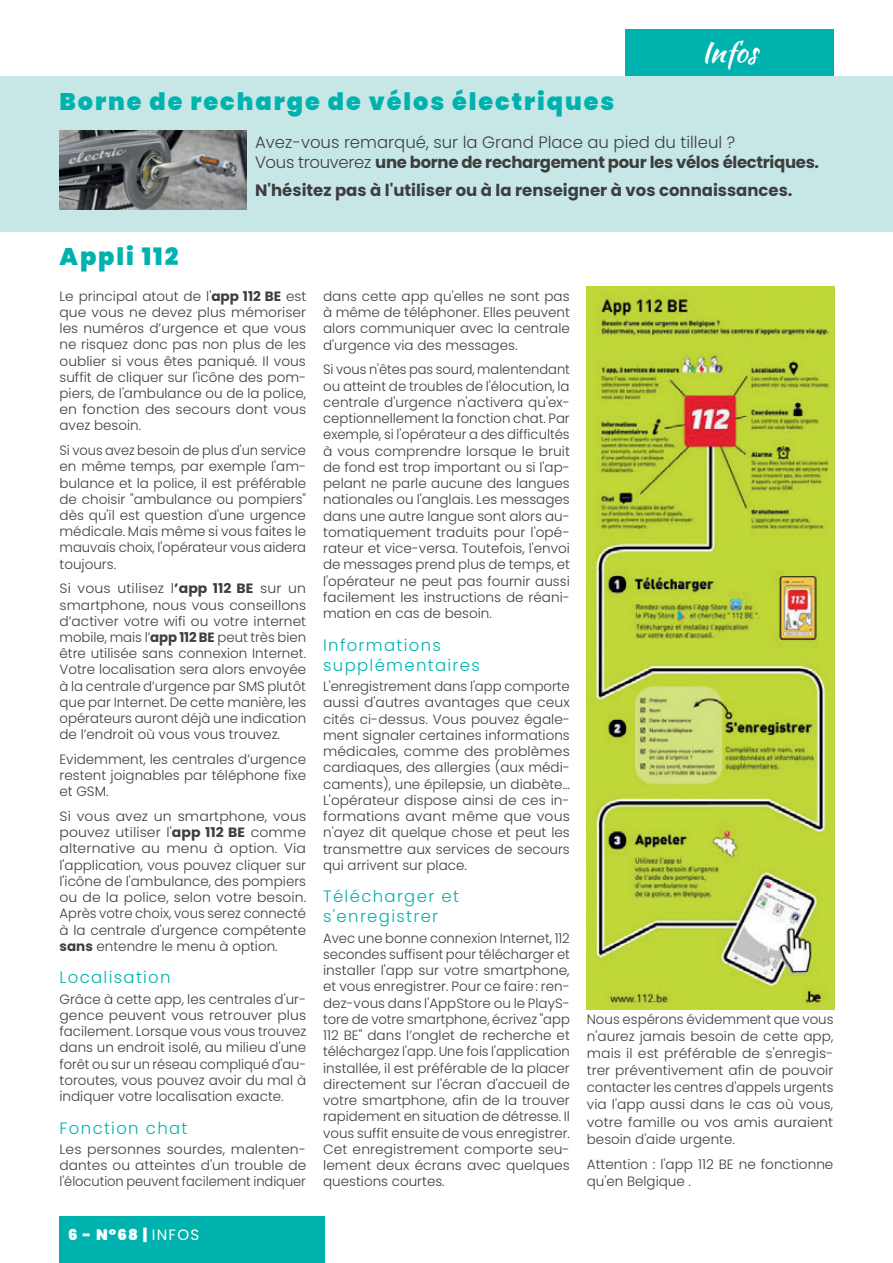
<style>
.page{position:relative;width:893px;height:1263px;background:#fff}
.page>*{position:absolute;margin:0;border:0;box-sizing:border-box;transform-origin:0 0}
.t1{font:28.5px "Kaushan Script";color:#fff}
.t2{font:900 24px "Poppins";letter-spacing:.08em;color:#00b2ae}
.t3{font:300 16.5px/19.8px "Poppins";color:#3e3e3f}
.t4{font:300 16.5px/19.8px "Poppins";letter-spacing:.08em;color:#00b2ae}
.t5{font:700 16.5px "Poppins";color:#3e3e3f}
.t6{font:900 15px "Poppins";color:#fff}
.t7{font:300 13.5px/16.2px "Poppins";color:#3e3e3f;text-align:justify}
.t8{font:300 13.5px/16.2px "Poppins";color:#3e3e3f;text-align:justify;scale:1.04 1}
.s1{font-weight:700}
.s2{font-weight:400}
</style>
<div class="page">
<div style="left:60px;top:1216px;width:265px;height:47px;background:#00b2ae"></div>
<div style="left:625px;top:29px;width:208px;height:48px;background:#00b2ae"></div>
<img style="left:586px;top:287px;width:248px;height:722px">
<div style="left:0;top:77px;width:893px;height:155px;background:#c7e7e7"></div>
<img style="left:60px;top:131px;width:187px;height:78px">
<h1 class="t1" style="left:701px;top:31px;width:57px">Infos</h1>
<h2 class="t2" style="left:60px;top:88px;width:556px">Borne de recharge de vélos électriques</h2>
<p class="t3" style="left:255px;top:133px;width:566px">Avez-vous remarqué, sur la Grand Place au pied du tilleul ?<br>Vous trouverez <span class="s1">une borne de rechargement pour les vélos électriques.</span></p>
<p class="t5" style="left:255px;top:181px;width:539px">N'hésitez pas à l'utiliser ou à la renseigner à vos connaissances.</p>
<h2 class="t2" style="left:60px;top:243px;width:120px">Appli 112</h2>
<p class="t7" style="left:60px;top:288px;width:248px">Le principal atout de l'<span class="s1">app 112 BE</span> est que vous ne devez plus mémoriser les numéros d’urgence et que vous ne risquez donc pas non plus de les oublier si vous êtes paniqué. Il vous suffit de cliquer sur l'icône des pom&shy;piers, de l'ambulance ou de la police, en fonction des secours dont vous avez besoin.</p>
<p class="t7" style="left:60px;top:442px;width:248px">Si vous avez besoin de plus d'un service en même temps, par exemple l'am&shy;bulance et la police, il est préférable de choisir "ambulance ou pompiers" dès qu'il est question d'une urgence médicale. Mais même si vous faites le mauvais choix, l'opérateur vous aidera toujours.</p>
<p class="t8" style="left:60px;top:581px;width:239px">Si vous utilisez l<span class="s1">’app 112 BE</span> sur un smartphone, nous vous conseillons d’activer votre wifi ou votre internet mobile, mais l’<span class="s1">app 112 BE</span> peut très bien être utilisée sans connexion Internet.<br>Votre localisation sera alors envoyée à la centrale d’urgence par SMS plutôt que par Internet. De cette manière, les opérateurs auront déjà une indication de l’endroit où vous vous trouvez.</p>
<p class="t7" style="left:60px;top:751px;width:248px">Evidemment, les centrales d’urgence restent joignables par téléphone fixe et GSM.</p>
<p class="t8" style="left:60px;top:808px;width:239px">Si vous avez un smartphone, vous pouvez utiliser l'<span class="s1">app 112 BE</span> comme alternative au menu à option. Via l'application, vous pouvez cliquer sur l'icône de l'ambulance, des pompiers ou de la police, selon votre besoin.<br>Après votre choix, vous serez connecté à la centrale d'urgence compétente <span class="s1">sans</span> entendre le menu à option.</p>
<p class="t4" style="left:60px;top:968px;width:113px">Localisation</p>
<p class="t7" style="left:60px;top:991px;width:248px">Grâce à cette app, les centrales d'ur&shy;gence peuvent vous retrouver plus facilement. Lorsque vous vous trouvez dans un endroit isolé, au milieu d'une forêt ou sur un réseau compliqué d'au&shy;toroutes, vous pouvez avoir du mal à indiquer votre localisation exacte.</p>
<p class="t4" style="left:60px;top:1118px;width:129px">Fonction chat</p>
<p class="t8" style="left:60px;top:1141px;width:239px">Les personnes sourdes, malenten&shy;dantes ou atteintes d'un trouble de l'élocution peuvent facilement indiquer</p>
<p class="t6" style="left:68px;top:1226px;width:133px">6 - N°68 | <span class="s2">INFOS</span></p>
<p class="t7" style="left:323px;top:288px;width:248px">dans cette app qu'elles ne sont pas à même de téléphoner. Elles peuvent alors communiquer avec la centrale d'urgence via des messages.</p>
<p class="t7" style="left:323px;top:361px;width:248px">Si vous n'êtes pas sourd, malentendant ou atteint de troubles de l'élocution, la centrale d'urgence n'activera qu'ex&shy;ceptionnellement la fonction chat. Par exemple, si l'opérateur a des difficultés à vous comprendre lorsque le bruit de fond est trop important ou si l'ap&shy;pelant ne parle aucune des langues nationales ou l'anglais. Les messages dans une autre langue sont alors au&shy;tomatiquement traduits pour l'opé&shy;rateur et vice-versa. Toutefois, l'envoi de messages prend plus de temps, et l'opérateur ne peut pas fournir aussi facilement les instructions de réani&shy;mation en cas de besoin.</p>
<p class="t4" style="left:323px;top:635px;width:158px">Informations supplémentaires</p>
<p class="t7" style="left:323px;top:678px;width:248px">L'enregistrement dans l'app comporte aussi d'autres avantages que ceux cités ci-dessus. Vous pouvez égale&shy;ment signaler certaines informations médicales, comme des problèmes cardiaques, des allergies (aux médi&shy;caments), une épilepsie, un diabète… L'opérateur dispose ainsi de ces in&shy;formations avant même que vous n'ayez dit quelque chose et peut les transmettre aux services de secours qui arrivent sur place.</p>
<p class="t4" style="left:323px;top:887px;width:137px">Télécharger et s'enregistrer</p>
<p class="t7" style="left:323px;top:930px;width:248px">Avec une bonne connexion Internet, 112 secondes suffisent pour télécharger et installer l'app sur votre smartphone, et vous enregistrer. Pour ce faire: ren&shy;dez-vous dans l'AppStore ou le PlayS&shy;tore de votre smartphone, écrivez "app 112 BE" dans l’onglet de recherche et téléchargez l'app. Une fois l'application installée, il est préférable de la placer directement sur l'écran d'accueil de votre smartphone, afin de la trouver rapidement en situation de détresse. Il vous suffit ensuite de vous enregistrer.<br>Cet enregistrement comporte seu&shy;lement deux écrans avec quelques questions courtes.</p>
<p class="t7" style="left:587px;top:1010px;width:248px;line-height:17.1px">Nous espérons évidemment que vous n'aurez jamais besoin de cette app, mais il est préférable de s'enregis&shy;trer préventivement afin de pouvoir contacter les centres d'appels urgents via l'app aussi dans le cas où vous, votre famille ou vos amis auraient besoin d'aide urgente.</p>
<p class="t7" style="left:587px;top:1156px;width:248px;line-height:17.1px">Attention : l'app 112 BE ne fonctionne qu'en Belgique .</p>
</div>
